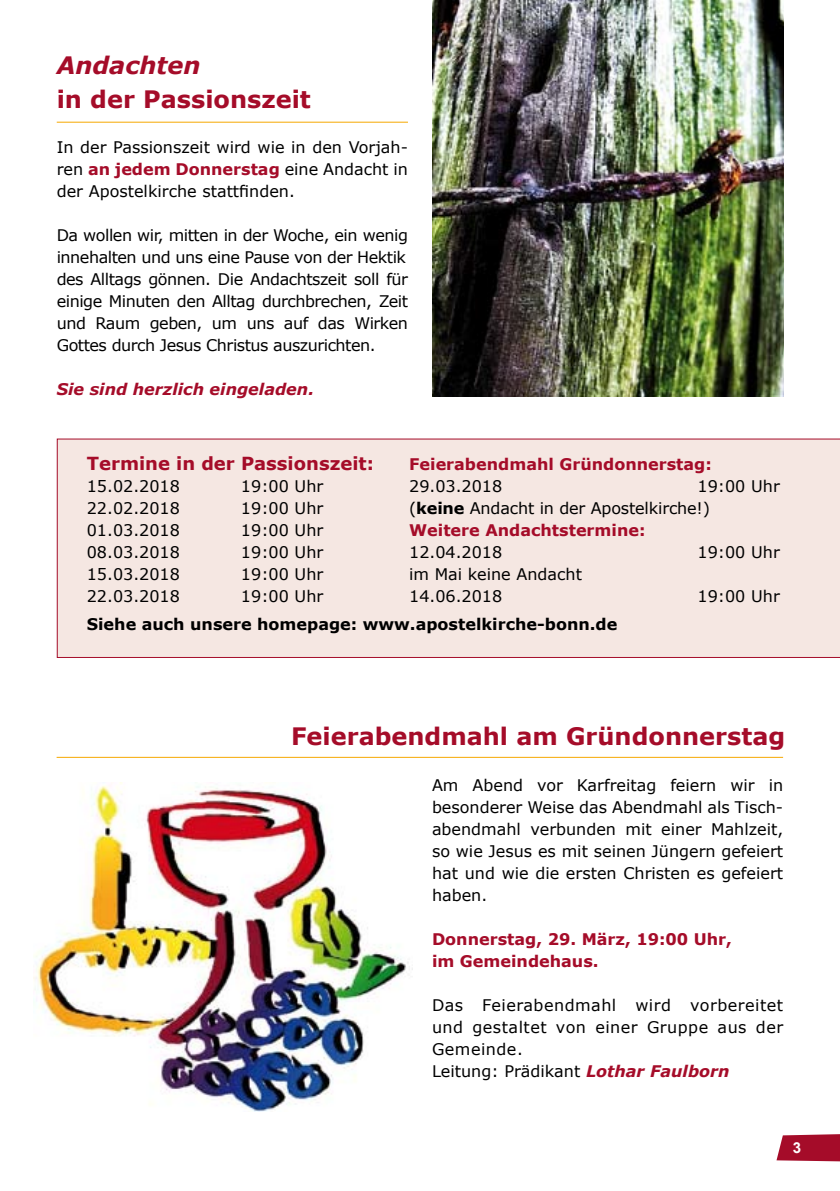
<style>
.page{position:relative;width:840px;height:1191px;background:#fff}
.page>*{position:absolute;margin:0;border:0;box-sizing:border-box;transform-origin:0 0}
.t1{font:700 24px "Verdana";color:#a50c29}
.t2{font:italic 700 24px "Verdana";color:#a50c29}
.t3{font:700 18px "Verdana";color:#a50c29}
.t4{font:16px/22px "Verdana";color:#000;text-align:justify}
.t5{font:16px/22px "Verdana";letter-spacing:.03em;color:#000}
.t6{font:700 16px/22px "Verdana";color:#a50c29}
.t7{font:700 16px "Verdana";color:#000}
.t8{font:italic 700 16px "Verdana";color:#a50c29}
.t9{font:700 15px "Arial";color:#fff}
.s1{font-weight:700;color:#a50c29}
.s2{font-weight:700}
.s3{font-weight:700;font-style:italic;color:#a50c29}
</style>
<div class="page">
<svg style="left:776px;top:1134px;width:63px;height:27px;background:#ad223c"></svg>
<div style="left:57px;top:438px;width:782px;height:220px;background:#f5e7e2"></div>
<img style="left:432px;top:0;width:350px;height:396px">
<hr style="left:57px;top:757px;width:725px;height:1px;background:#f6a800">
<img style="left:34px;top:783px;width:376px;height:328px">
<hr style="left:57px;top:122px;width:351px;height:1px;background:#f6a800">
<h1 class="t2" style="left:57px;top:49px;width:145px">Andachten</h1>
<h1 class="t1" style="left:57px;top:83px;width:255px">in der Passionszeit</h1>
<p class="t4" style="left:57px;top:136px;width:352px">In der Passionszeit wird wie in den Vorjah&shy;ren <span class="s1">an jedem Donnerstag</span> eine Andacht in der Apostelkirche stattfinden.</p>
<p class="t4" style="left:57px;top:224px;width:352px">Da wollen wir, mitten in der Woche, ein wenig innehalten und uns eine Pause von der Hektik des Alltags gönnen. Die Andachtszeit soll für einige Minuten den Alltag durchbrechen, Zeit und Raum geben, um uns auf das Wirken Gottes durch Jesus Christus auszurichten.</p>
<p class="t8" style="left:57px;top:378px;width:259px">Sie sind herzlich eingeladen.</p>
<p class="t3" style="left:87px;top:451px;width:288px">Termine in der Passionszeit:</p>
<p class="t6" style="left:409px;top:453px;width:304px">Feierabendmahl Gründonnerstag:</p>
<p class="t4" style="left:87px;top:475px;width:95px">15.02.2018</p>
<p class="t4" style="left:241px;top:475px;width:84px">19:00 Uhr</p>
<p class="t4" style="left:409px;top:475px;width:95px">29.03.2018</p>
<p class="t4" style="left:697px;top:475px;width:84px">19:00 Uhr</p>
<p class="t4" style="left:87px;top:497px;width:95px">22.02.2018</p>
<p class="t4" style="left:241px;top:497px;width:84px">19:00 Uhr</p>
<p class="t4" style="left:409px;top:497px;width:302px">(<span class="s2">keine</span> Andacht in der Apostelkirche!)</p>
<p class="t4" style="left:87px;top:519px;width:95px">01.03.2018</p>
<p class="t4" style="left:241px;top:519px;width:84px">19:00 Uhr</p>
<p class="t6" style="left:409px;top:519px;width:238px">Weitere Andachtstermine:</p>
<p class="t4" style="left:87px;top:541px;width:95px">08.03.2018</p>
<p class="t4" style="left:241px;top:541px;width:84px">19:00 Uhr</p>
<p class="t4" style="left:409px;top:541px;width:95px">12.04.2018</p>
<p class="t4" style="left:697px;top:541px;width:84px">19:00 Uhr</p>
<p class="t4" style="left:87px;top:563px;width:95px">15.03.2018</p>
<p class="t4" style="left:241px;top:563px;width:84px">19:00 Uhr</p>
<p class="t4" style="left:409px;top:563px;width:174px">im Mai keine Andacht</p>
<p class="t4" style="left:87px;top:585px;width:95px">22.03.2018</p>
<p class="t4" style="left:241px;top:585px;width:84px">19:00 Uhr</p>
<p class="t4" style="left:409px;top:585px;width:95px">14.06.2018</p>
<p class="t4" style="left:697px;top:585px;width:84px">19:00 Uhr</p>
<p class="t7" style="left:87px;top:613px;width:532px">Siehe auch unsere homepage: www.apostelkirche-bonn.de</p>
<h1 class="t1" style="left:291px;top:719px;width:495px">Feierabendmahl am Gründonnerstag</h1>
<p class="t4" style="left:432px;top:774px;width:352px">Am Abend vor Karfreitag feiern wir in besonderer Weise das Abendmahl als Tisch&shy;abendmahl verbunden mit einer Mahlzeit, so wie Jesus es mit seinen Jüngern gefeiert hat und wie die ersten Christen es gefeiert haben.</p>
<p class="t6" style="left:432px;top:928px;width:301px">Donnerstag, 29. März, 19:00 Uhr, im Gemeindehaus.</p>
<p class="t5" style="left:432px;top:994px;width:352px">Das Feierabendmahl wird vorbereitet und gestaltet von einer Gruppe aus der<br>Gemeinde.<br>Leitung: Prädikant <span class="s3">Lothar Faulborn</span></p>
<p class="t9" style="left:792px;top:1137px;width:10px">3</p>
</div>
